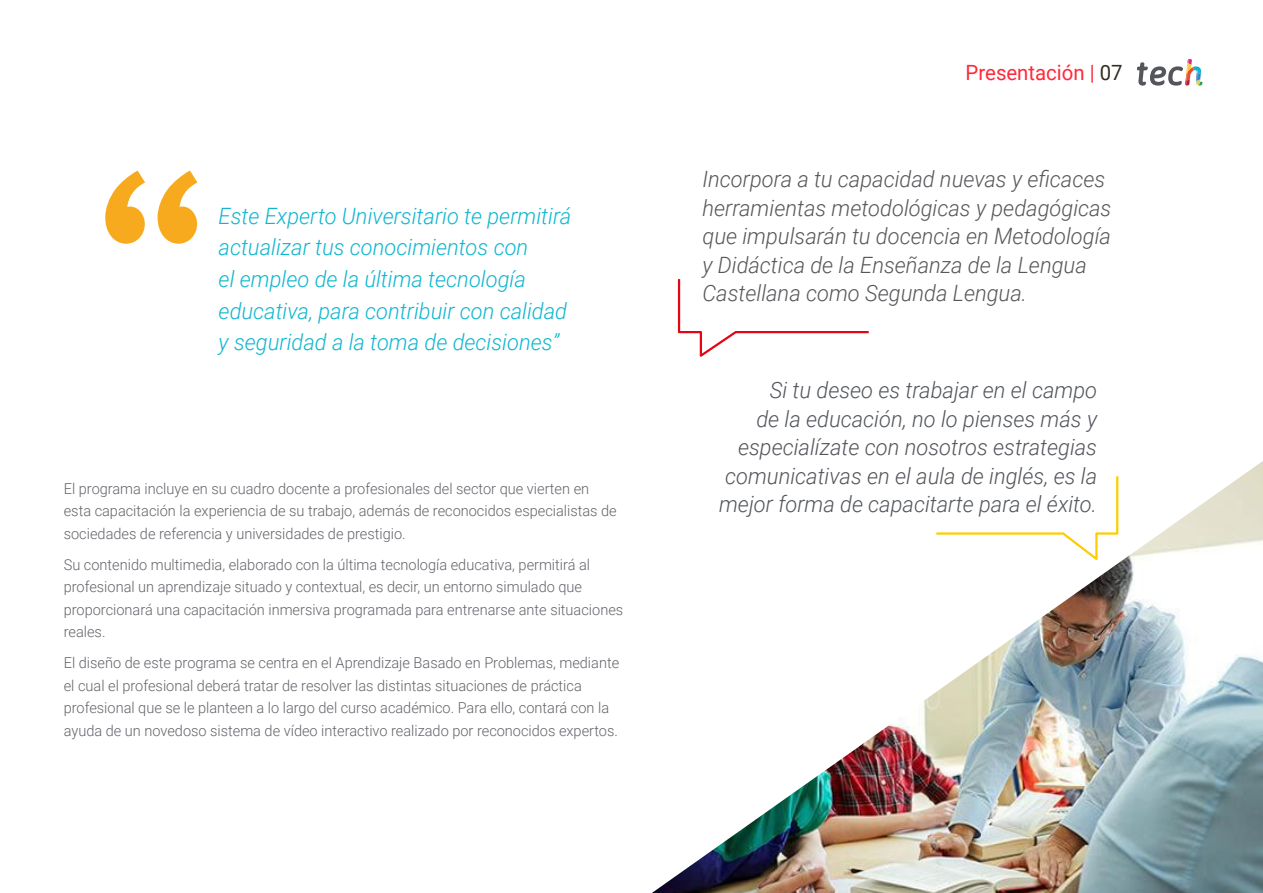
<style>
.page{position:relative;width:1263px;height:893px;background:#fff}
.page>*{position:absolute;margin:0;border:0;box-sizing:border-box;transform-origin:0 0}
.t1{font:italic 300 22.5px/28.5px "Roboto";color:#55575a}
.t2{font:italic 300 22.5px/28.5px "Roboto";color:#52555b;text-align:right}
.t3{font:italic 300 22.5px/31.5px "Roboto";color:#0fb6cf}
.t4{font:21px "Roboto";color:#ff293a}
.t5{font:300 15px/22.5px "Roboto";color:#61646a}
.s1{color:#312e20}
</style>
<div class="page">
<svg style="left:105px;top:170px;width:92px;height:74px"></svg>
<svg style="left:677px;top:279px;width:192px;height:78px"></svg>
<svg style="left:1137px;top:59px;width:65px;height:27px"></svg>
<img style="left:652px;top:461px;width:611px;height:432px">
<h1 class="t3" style="left:219px;top:199px;width:354px">Este Experto Universitario te permitirá actualizar tus conocimientos con<br>el empleo de la última tecnología educativa, para contribuir con calidad y seguridad a la toma de decisiones”</h1>
<p class="t5" style="left:64px;top:476px;width:554px">El programa incluye en su cuadro docente a profesionales del sector que vierten en esta capacitación la experiencia de su trabajo, además de reconocidos especialistas de sociedades de referencia y universidades de prestigio.</p>
<p class="t5" style="left:64px;top:552px;width:561px">Su contenido multimedia, elaborado con la última tecnología educativa, permitirá al profesional un aprendizaje situado y contextual, es decir, un entorno simulado que proporcionará una capacitación inmersiva programada para entrenarse ante situaciones reales.</p>
<p class="t5" style="left:64px;top:651px;width:557px">El diseño de este programa se centra en el Aprendizaje Basado en Problemas, mediante el cual el profesional deberá tratar de resolver las distintas situaciones de práctica profesional que se le planteen a lo largo del curso académico. Para ello, contará con la ayuda de un novedoso sistema de vídeo interactivo realizado por reconocidos expertos.</p>
<h2 class="t4" style="left:966px;top:57px;width:159px">Presentación | <span class="s1">07</span></h2>
<h1 class="t1" style="left:702px;top:164px;width:410px">Incorpora a tu capacidad nuevas y eficaces herramientas metodológicas y pedagógicas que impulsarán tu docencia en Metodología y Didáctica de la Enseñanza de la Lengua Castellana como Segunda Lengua.</h1>
<h1 class="t2" style="left:719px;top:375px;width:380px">Si tu deseo es trabajar en el campo<br>de la educación, no lo pienses más y especialízate con nosotros estrategias comunicativas en el aula de inglés, es la mejor forma de capacitarte para el éxito.</h1>
</div>
